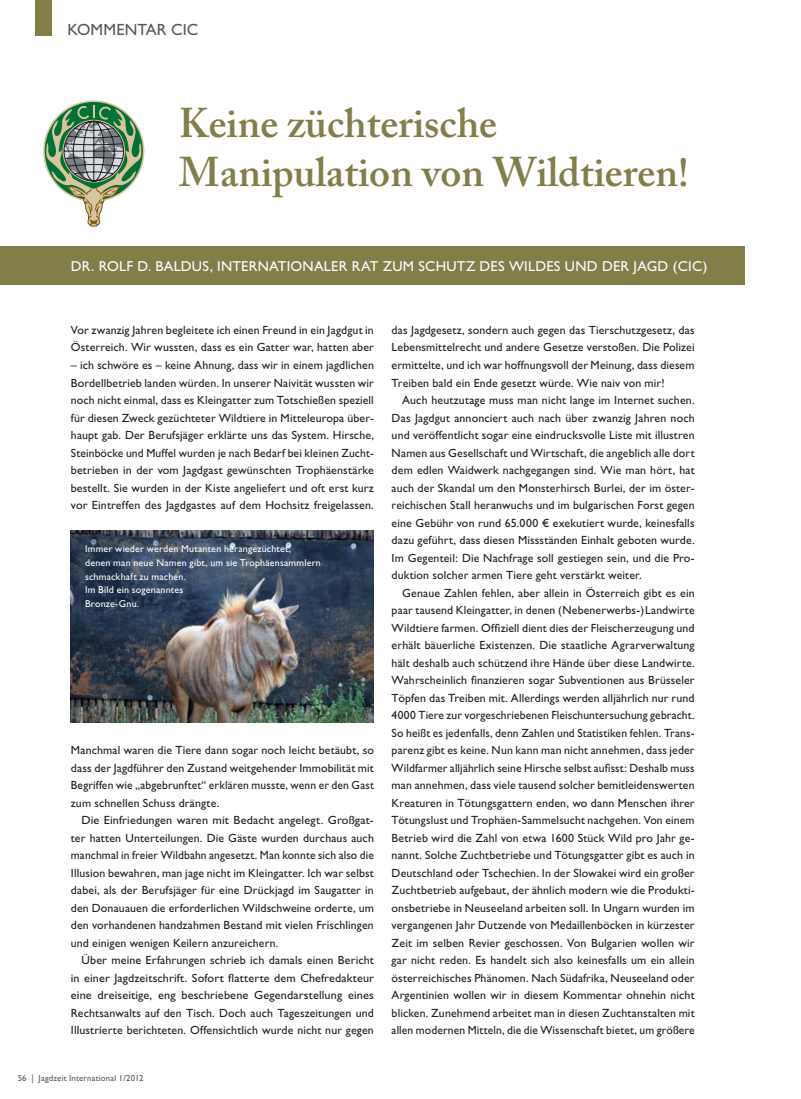
<style>
.page{position:relative;width:801px;height:1099px;background:#fff}
.page>*{position:absolute;margin:0;border:0;box-sizing:border-box;transform-origin:0 0}
.t1{font:600 41.25px/49.5px "Adobe Caslon Pro";color:#817e4a}
.t2{font:16.25px "Gill Sans";color:#57585a}
.t3{font:14.38px "Gill Sans";letter-spacing:.02em;color:#fff}
.t4{font:11.88px/17.5px "Gill Sans";letter-spacing:.01em;color:#231f20;text-align:justify}
.t5{font:10px/13.8px "Gill Sans";letter-spacing:.02em;color:#fff}
.t6{font:8.75px "Gill Sans";letter-spacing:.025em;color:#57585a}
</style>
<div class="page">
<img style="left:71px;top:530px;width:303px;height:192px">
<div style="left:0;top:246px;width:744px;height:39px;background:#817e4a"></div>
<div style="left:35px;top:0;width:17px;height:35px;background:#817e4a"></div>
<svg style="left:45px;top:105px;width:98px;height:121px"></svg>
<h2 class="t2" style="left:67px;top:21px;width:22px">Kommentar</h2>
<h2 class="t2" style="left:171px;top:21px;width:29px">CIC</h2>
<h1 class="t1" style="left:179px;top:98px;width:511px">Keine züchterische<br>Manipulation von Wildtieren!</h1>
<p class="t3" style="left:71px;top:258px;width:46px">Dr. Rolf</p>
<p class="t3" style="left:137px;top:258px;width:37px">D. Baldus</p>
<p class="t3" style="left:210px;top:258px;width:22px">, Internationaler</p>
<p class="t3" style="left:352px;top:258px;width:43px">Rat zum</p>
<p class="t3" style="left:418px;top:258px;width:18px">Schutz</p>
<p class="t3" style="left:480px;top:258px;width:9px">des</p>
<p class="t3" style="left:509px;top:258px;width:24px">Wildes</p>
<p class="t3" style="left:565px;top:258px;width:12px">und</p>
<p class="t3" style="left:602px;top:258px;width:10px">der</p>
<p class="t3" style="left:633px;top:258px;width:15px">Jagd</p>
<p class="t3" style="left:673px;top:258px;width:36px">(CIC)</p>
<p class="t4" style="left:71px;top:321px;width:304px">Vor zwanzig Jahren begleitete ich einen Freund in ein Jagdgut in<br>Österreich. Wir wussten, dass es ein Gatter war, hatten aber</p>
<p class="t4" style="left:71px;top:356px;width:305px">– ich schwöre es – keine Ahnung, dass wir in einem jagdlichen Bordellbetrieb landen würden. In unserer Naivität wussten wir noch nicht einmal, dass es Kleingatter zum Totschießen speziell für diesen Zweck gezüchteter Wildtiere in Mitteleuropa über&shy;haupt gab. Der Berufsjäger erklärte uns das System. Hirsche, Steinböcke und Muffel wurden je nach Bedarf bei kleinen Zucht&shy;betrieben in der vom Jagdgast gewünschten Trophäenstärke bestellt. Sie wurden in der Kiste angeliefert und oft erst kurz vor Eintreffen des Jagdgastes auf dem Hochsitz freigelassen.</p>
<p class="t5" style="left:85px;top:542px;width:237px">Immer wieder werden Mutanten herangezüchtet,<br>denen man neue Namen gibt, um sie Trophäensammlern schmackhaft zu machen.<br>Im Bild ein sogenanntes<br>Bronze-Gnu.</p>
<p class="t4" style="left:71px;top:741px;width:305px">Manchmal waren die Tiere dann sogar noch leicht betäubt, so dass der Jagdführer den Zustand weitgehender Immobilität mit Begriffen wie „abgebrunftet“ erklären musste, wenn er den Gast zum schnellen Schuss drängte.</p>
<p class="t4" style="left:71px;top:811px;width:304px;text-indent:11px">Die Einfriedungen waren mit Bedacht angelegt. Großgat&shy;ter hatten Unterteilungen. Die Gäste wurden durchaus auch manchmal in freier Wildbahn angesetzt. Man konnte sich also die Illusion bewahren, man jage nicht im Kleingatter. Ich war selbst dabei, als der Berufsjäger für eine Drückjagd im Saugatter in den Donauauen die erforderlichen Wildschweine orderte, um den vorhandenen handzahmen Bestand mit vielen Frischlingen und einigen wenigen Keilern anzureichern.</p>
<p class="t4" style="left:71px;top:951px;width:304px;text-indent:11px">Über meine Erfahrungen schrieb ich damals einen Bericht in einer Jagdzeitschrift. Sofort flatterte dem Chefredakteur eine dreiseitige, eng beschriebene Gegendarstellung eines Rechtsanwalts auf den Tisch. Doch auch Tageszeitungen und Illustrierte berichteten. Offensichtlich wurde nicht nur gegen</p>
<p class="t6" style="left:18px;top:1073px;width:127px">56 | Jagdzeit International 1/2012</p>
<p class="t4" style="left:392px;top:321px;width:304px">das Jagdgesetz, sondern auch gegen das Tierschutzgesetz, das Lebensmittelrecht und andere Gesetze verstoßen. Die Polizei ermittelte, und ich war hoffnungsvoll der Meinung, dass diesem Treiben bald ein Ende gesetzt würde. Wie naiv von mir!</p>
<p class="t4" style="left:392px;top:391px;width:304px;text-indent:11px">Auch heutzutage muss man nicht lange im Internet suchen.<br>Das Jagdgut annonciert auch nach über zwanzig Jahren noch und veröffentlicht sogar eine eindrucksvolle Liste mit illustren Namen aus Gesellschaft und Wirtschaft, die angeblich alle dort dem edlen Waidwerk nachgegangen sind. Wie man hört, hat auch der Skandal um den Monsterhirsch Burlei, der im öster&shy;reichischen Stall heranwuchs und im bulgarischen Forst gegen eine Gebühr von rund 65.000 € exekutiert wurde, keinesfalls dazu geführt, dass diesen Missständen Einhalt geboten wurde.<br>Im Gegenteil: Die Nachfrage soll gestiegen sein, und die Pro&shy;duktion solcher armen Tiere geht verstärkt weiter.</p>
<p class="t4" style="left:392px;top:584px;width:304px;text-indent:11px">Genaue Zahlen fehlen, aber allein in Österreich gibt es ein paar tausend Kleingatter, in denen (Nebenerwerbs-)Landwirte Wildtiere farmen. Offiziell dient dies der Fleischerzeugung und erhält bäuerliche Existenzen. Die staatliche Agrarverwaltung hält deshalb auch schützend ihre Hände über diese Landwirte.<br>Wahrscheinlich finanzieren sogar Subventionen aus Brüsseler Töpfen das Treiben mit. Allerdings werden alljährlich nur rund 4000 Tiere zur vorgeschriebenen Fleischuntersuchung gebracht.<br>So heißt es jedenfalls, denn Zahlen und Statistiken fehlen. Trans&shy;parenz gibt es keine. Nun kann man nicht annehmen, dass jeder Wildfarmer alljährlich seine Hirsche selbst aufisst: Deshalb muss man annehmen, dass viele tausend solcher bemitleidenswerten Kreaturen in Tötungsgattern enden, wo dann Menschen ihrer Tötungslust und Trophäen-Sammelsucht nachgehen. Von einem Betrieb wird die Zahl von etwa 1600 Stück Wild pro Jahr ge&shy;nannt. Solche Zuchtbetriebe und Tötungsgatter gibt es auch in Deutschland oder Tschechien. In der Slowakei wird ein großer Zuchtbetrieb aufgebaut, der ähnlich modern wie die Produkti&shy;onsbetriebe in Neuseeland arbeiten soll. In Ungarn wurden im vergangenen Jahr Dutzende von Medaillenböcken in kürzester Zeit im selben Revier geschossen. Von Bulgarien wollen wir gar nicht reden. Es handelt sich also keinesfalls um ein allein österreichisches Phänomen. Nach Südafrika, Neuseeland oder Argentinien wollen wir in diesem Kommentar ohnehin nicht blicken. Zunehmend arbeitet man in diesen Zuchtanstalten mit allen modernen Mitteln, die die Wissenschaft bietet, um größere</p>
</div>
